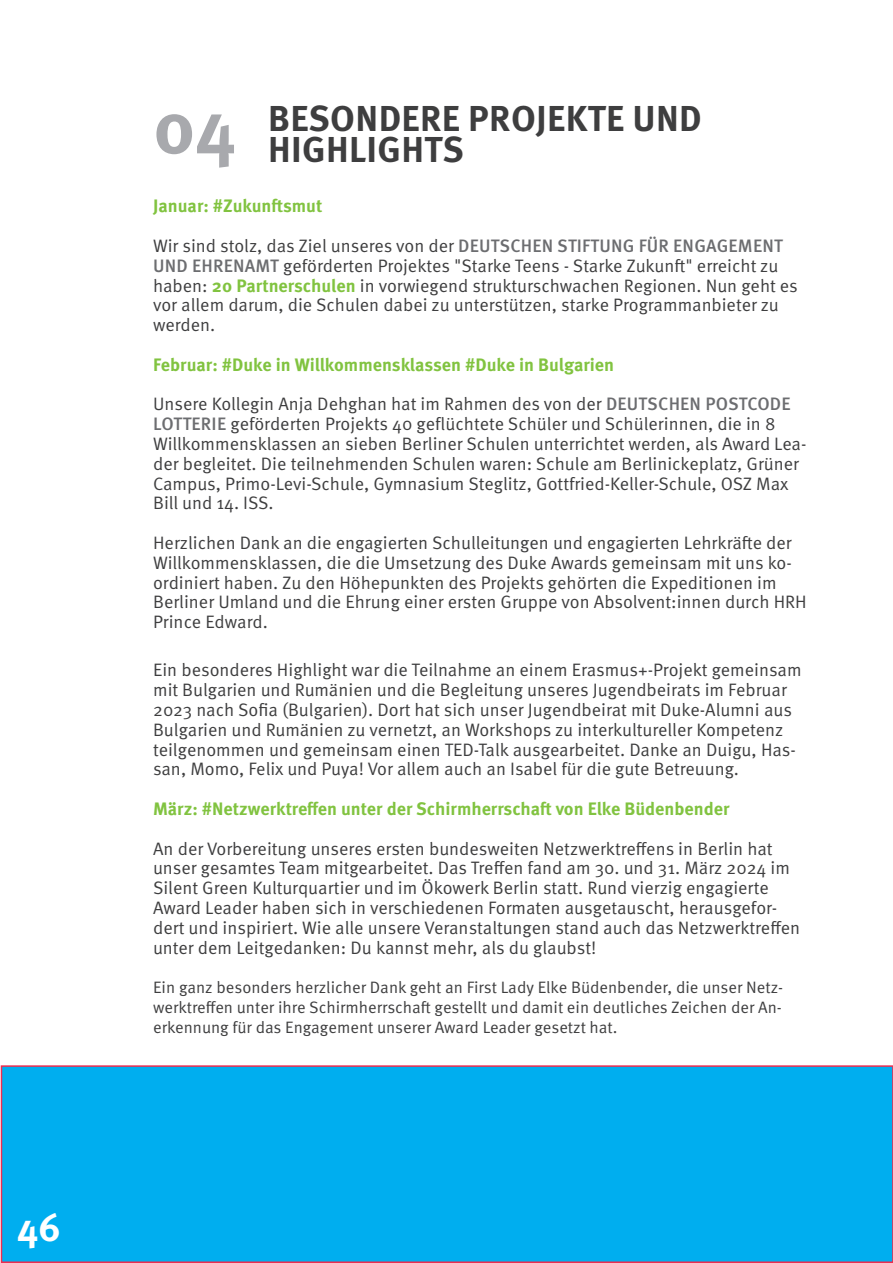
<style>
.page{position:relative;width:893px;height:1263px;background:#fff}
.page>*{position:absolute;margin:0;border:0;box-sizing:border-box;transform-origin:0 0}
.Vor_Ü1{font:700 75px "Meta Pro";color:#a8a9ad}
.t1{font:700 39px "Meta Pro";color:#fff}
.Vor_Ü2{font:700 36px/31.5px "Meta Pro";letter-spacing:.01em;color:#3e3e3f}
.Vor_Ü2-2{font:18px/19.8px "Meta Pro Norm";color:#3e3e3f}
.Vor_Ü2-3{font:700 18px "Meta Pro";color:#81c340}
.Vor_Ü2-4{font:16.5px/19.8px "Meta Pro Norm";color:#3e3e3f;text-align:justify}
.s1{font-family:"Meta Pro";font-weight:500;color:#6c6d70}
.s2{font-family:"Meta Pro";font-weight:700;color:#81c340}
</style>
<div class="page">
<div style="left:1px;top:1066px;width:892px;height:196px;background:#00aeef"></div>
<div style="left:1px;top:1065px;width:892px;height:198px;border:2px solid #ee2d50"></div>
<p class="t1" style="left:17px;top:1197px;width:45px">46</p>
<p class="Vor_Ü1" style="left:153px;top:69px;width:84px">04</p>
<p class="Vor_Ü2" style="left:268px;top:100px;width:435px">BESONDERE PROJEKTE UND<br>HIGHLIGHTS</p>
<p class="Vor_Ü2-3" style="left:153px;top:192px;width:171px">Januar: #Zukunftsmut</p>
<p class="Vor_Ü2-2" style="left:153px;top:235px;width:646px">Wir sind stolz, das Ziel unseres von der <span class="s1">DEUTSCHEN STIFTUNG FÜR ENGAGEMENT UND EHRENAMT</span> geförderten Projektes "Starke Teens - Starke Zukunft" erreicht zu haben: <span class="s2">20 Partnerschulen</span> in vorwiegend strukturschwachen Regionen. Nun geht es vor allem darum, die Schulen dabei zu unterstützen, starke Programmanbieter zu werden.</p>
<p class="Vor_Ü2-3" style="left:153px;top:350px;width:463px">Februar: #Duke in Willkommensklassen #Duke in Bulgarien</p>
<p class="Vor_Ü2-2" style="left:153px;top:393px;width:655px">Unsere Kollegin Anja Dehghan hat im Rahmen des von der <span class="s1">DEUTSCHEN POSTCODE LOTTERIE</span> geförderten Projekts 40 geflüchtete Schüler und Schülerinnen, die in 8<br>Willkommensklassen an sieben Berliner Schulen unterrichtet werden, als Award Lea&shy;der begleitet. Die teilnehmenden Schulen waren: Schule am Berlinickeplatz, Grüner Campus, Primo-Levi-Schule, Gymnasium Steglitz, Gottfried-Keller-Schule, OSZ Max Bill und 14. ISS.</p>
<p class="Vor_Ü2-2" style="left:153px;top:532px;width:655px">Herzlichen Dank an die engagierten Schulleitungen und engagierten Lehrkräfte der Willkommensklassen, die die Umsetzung des Duke Awards gemeinsam mit uns ko&shy;ordiniert haben. Zu den Höhepunkten des Projekts gehörten die Expeditionen im Berliner Umland und die Ehrung einer ersten Gruppe von Absolvent:innen durch HRH Prince Edward.</p>
<p class="Vor_Ü2-2" style="left:153px;top:659px;width:650px">Ein besonderes Highlight war die Teilnahme an einem Erasmus+-Projekt gemeinsam mit Bulgarien und Rumänien und die Begleitung unseres Jugendbeirats im Februar 2023 nach Sofia (Bulgarien). Dort hat sich unser Jugendbeirat mit Duke-Alumni aus Bulgarien und Rumänien zu vernetzt, an Workshops zu interkultureller Kompetenz teilgenommen und gemeinsam einen TED-Talk ausgearbeitet. Danke an Duigu, Has&shy;san, Momo, Felix und Puya! Vor allem auch an Isabel für die gute Betreuung.</p>
<p class="Vor_Ü2-3" style="left:153px;top:795px;width:578px">März: #Netzwerktreffen unter der Schirmherrschaft von Elke Büdenbender</p>
<p class="Vor_Ü2-2" style="left:153px;top:837px;width:648px">An der Vorbereitung unseres ersten bundesweiten Netzwerktreffens in Berlin hat unser gesamtes Team mitgearbeitet. Das Treffen fand am 30. und 31. März 2024 im Silent Green Kulturquartier und im Ökowerk Berlin statt. Rund vierzig engagierte Award Leader haben sich in verschiedenen Formaten ausgetauscht, herausgefor&shy;dert und inspiriert. Wie alle unsere Veranstaltungen stand auch das Netzwerktreffen unter dem Leitgedanken: Du kannst mehr, als du glaubst!</p>
<p class="Vor_Ü2-4" style="left:153px;top:976px;width:632px">Ein ganz besonders herzlicher Dank geht an First Lady Elke Büdenbender, die unser Netz&shy;werktreffen unter ihre Schirmherrschaft gestellt und damit ein deutliches Zeichen der An&shy;erkennung für das Engagement unserer Award Leader gesetzt hat.</p>
</div>
